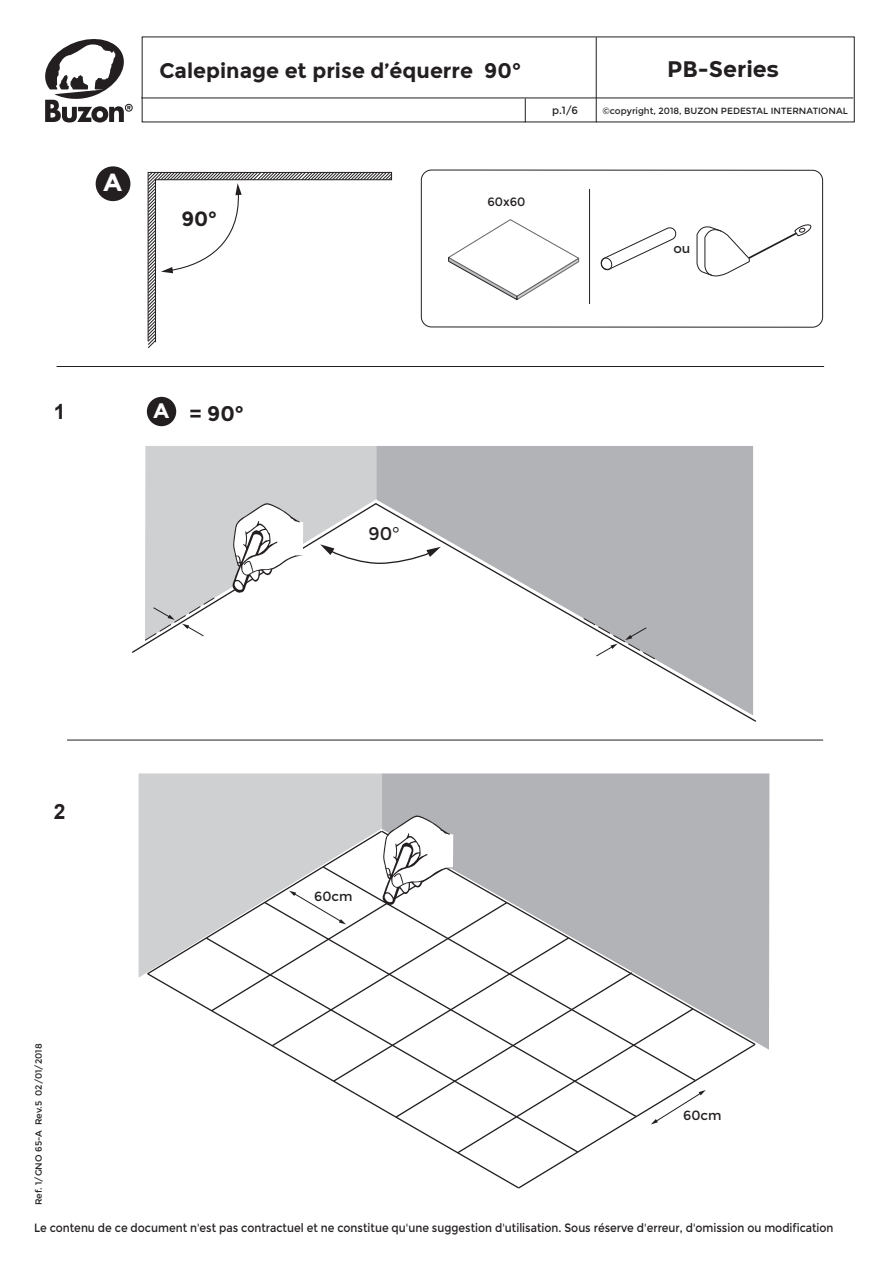
<style>
.page{position:relative;width:893px;height:1263px;background:#fff}
.page>*{position:absolute;margin:0;border:0;box-sizing:border-box;transform-origin:0 0}
.t1{font:700 24.9px "Montserrat";color:#fff}
.t2{font:700 22.5px "Montserrat";color:#231f20}
.t3{font:700 21px "Montserrat";color:#231f20}
.t4{font:700 21px "Arial";color:#231f20}
.t5{font:700 21px "Montserrat";color:#fff}
.t6{font:700 20.4px "Montserrat";color:#231f20}
.t7{font:18.15px "Montserrat";color:#231f20}
.t8{font:13.2px "Montserrat";color:#231f20}
.t9{font:13.05px "Montserrat";color:#231f20}
.t10{font:12px "Montserrat";color:#231f20;scale:.9 1}
.t11{font:12px "Montserrat";color:#231f20}
.t12{font:10.5px "Montserrat";color:#231f20}
.t13{font:9px "Montserrat";color:#231f20}
</style>
<div class="page">
<hr style="left:141px;top:98px;width:712px;height:1px;background:#231f20">
<hr style="left:596px;top:37px;width:1px;height:85px;background:#231f20">
<svg style="left:525px;top:98px;width:1px;height:24px"></svg>
<div style="left:421px;top:170px;width:402px;height:157px;border:1px solid #231f20;border-radius:10px"></div>
<svg style="left:448px;top:219px;width:131px;height:81px"></svg>
<svg style="left:441px;top:446px;width:312px;height:269px;fill:#b2b3b7"></svg>
<svg style="left:696px;top:224px;width:116px;height:53px"></svg>
<svg style="left:583px;top:617px;width:73px;height:43px"></svg>
<div style="left:139px;top:773px;width:243px;height:204px;background:#cfd0d2"></div>
<div style="left:382px;top:773px;width:387px;height:277px;background:#b2b3b7"></div>
<svg style="left:147px;top:172px;width:245px;height:176px"></svg>
<div style="left:96px;top:166px;width:34px;height:35px;background:#231f20;border-radius:50%"></div>
<div style="left:147px;top:397px;width:29px;height:29px;background:#231f20;border-radius:50%"></div>
<hr style="left:57px;top:366px;width:767px;height:1px;background:#231f20">
<hr style="left:67px;top:740px;width:756px;height:1px;background:#231f20">
<hr style="left:589px;top:189px;width:1px;height:115px;background:#231f20">
<svg style="left:144px;top:446px;width:297px;height:195px"></svg>
<svg style="left:146px;top:815px;width:611px;height:374px"></svg>
<svg style="left:600px;top:227px;width:77px;height:44px"></svg>
<svg style="left:45px;top:39px;width:88px;height:83px"></svg>
<h3 class="t3" style="left:159px;top:58px;width:363px">Calepinage et prise d’équerre 90°</h3>
<h2 class="t2" style="left:667px;top:56px;width:113px">PB-Series</h2>
<h1 class="t1" style="left:103px;top:168px;width:20px">A</h1>
<h3 class="t6" style="left:181px;top:207px;width:37px">90°</h3>
<h3 class="t4" style="left:54px;top:397px;width:13px">1</h3>
<h3 class="t5" style="left:153px;top:398px;width:17px">A</h3>
<h3 class="t3" style="left:189px;top:401px;width:56px">= 90°</h3>
<p class="t12" style="left:552px;top:104px;width:28px">p.1/6</p>
<p class="t13" style="left:602px;top:105px;width:247px">©copyright, 2018, BUZON PEDESTAL INTERNATIONAL</p>
<p class="t11" style="left:487px;top:195px;width:40px">60x60</p>
<p class="t9" style="left:673px;top:241px;width:18px">ou</p>
<h3 class="t7" style="left:368px;top:523px;width:33px">90°</h3>
<h3 class="t4" style="left:54px;top:798px;width:13px">2</h3>
<p class="t13" style="left:33px;top:1205px;width:163px;rotate:-90deg">Ref. 1/GNO 65-A Rev.5 02/01/2018</p>
<p class="t8" style="left:314px;top:889px;width:40px">60cm</p>
<p class="t8" style="left:683px;top:1108px;width:40px">60cm</p>
<p class="t10" style="left:34px;top:1221px;width:890px">Le contenu de ce document n'est pas contractuel et ne constitue qu'une suggestion d'utilisation. Sous réserve d'erreur, d'omission ou modification</p>
</div>
